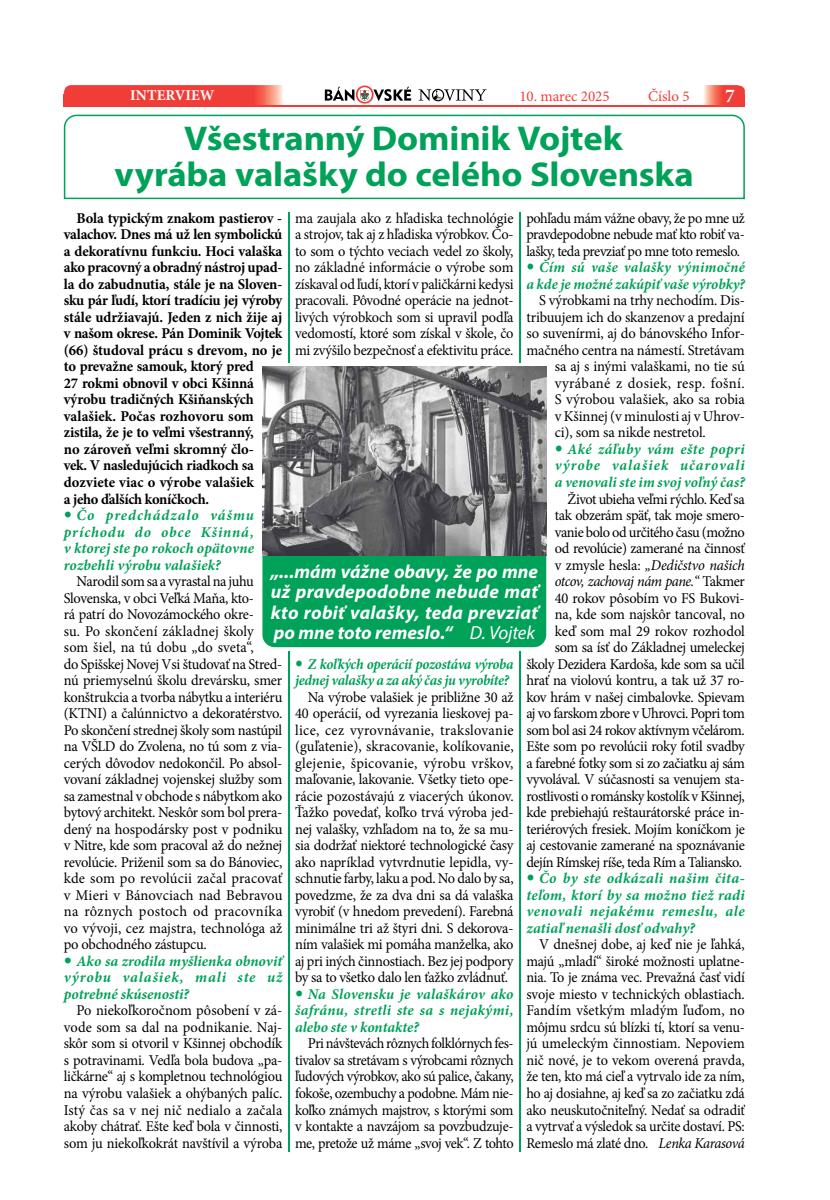
<style>
.page{position:relative;width:830px;height:1200px;background:#fff}
.page>*{position:absolute;margin:0;border:0;box-sizing:border-box;transform-origin:0 0}
.t1{font:700 34.5px/36px "Myriad Pro";letter-spacing:-.005em;color:#00a158;text-align:center;scale:1.06 1}
.t2{font:700 19.5px "Minion Pro";color:#fff}
.t3{font:italic 700 18.9px/20.4px "Myriad Pro";letter-spacing:.015em;color:#fff;text-align:justify}
.t4{font:15px/16.5px "Minion Pro";letter-spacing:-.02em;color:#000;text-align:justify;scale:.96 1}
.t5{font:15px/16.5px "Minion Pro";letter-spacing:-.02em;color:#000;text-align:justify;scale:.95 1}
.t6{font:700 15px/16.5px "Minion Pro";letter-spacing:-.015em;color:#000}
.t7{font:italic 700 15px/16.5px "Minion Pro";letter-spacing:.01em;color:#00a158;text-align:justify}
.t8{font:15px "Minion Pro";letter-spacing:-.02em;color:#000}
.t9{font:italic 700 15px/16.5px "Minion Pro";letter-spacing:-.02em;color:#00a158;scale:.95 1}
.t10{font:15px "Minion Pro";letter-spacing:.025em;color:#000}
.t11{font:15px "Minion Pro";color:#000}
.t12{font:15px "Minion Pro";color:#f13d37}
.t13{font:700 15px "Minion Pro";color:#fff}
.s1{font-style:italic}
.s2{font-weight:400}
</style>
<div class="page">
<svg style="left:325px;top:85px;width:86px;height:19px"></svg>
<svg style="left:418px;top:89px;width:68px;height:12px"></svg>
<svg style="left:64px;top:85px;width:218px;height:20px;background:#f14841"></svg>
<svg style="left:704px;top:85px;width:40px;height:20px"></svg>
<hr style="left:74px;top:105px;width:658px;height:1px;background:#f13d37">
<div style="left:64px;top:94px;width:17px;height:12px;background:#f13d37"></div>
<div style="left:727px;top:94px;width:17px;height:12px;background:#f13d37"></div>
<svg style="left:64px;top:115px;width:680px;height:84px"></svg>
<hr style="left:288px;top:212px;width:1px;height:150px;background:#00a158">
<hr style="left:288px;top:651px;width:1px;height:500px;background:#00a158">
<hr style="left:519px;top:212px;width:1px;height:150px;background:#00a158">
<hr style="left:519px;top:651px;width:1px;height:500px;background:#00a158">
<div style="left:262px;top:555px;width:284px;height:92px;background:#00a158"></div>
<img style="left:262px;top:366px;width:284px;height:189px">
<p class="t13" style="left:130px;top:85px;width:86px">INTERVIEW</p>
<p class="t12" style="left:519px;top:86px;width:92px">10. marec 2025</p>
<p class="t12" style="left:647px;top:86px;width:43px">Číslo 5</p>
<h2 class="t2" style="left:724px;top:82px;width:11px">7</h2>
<h1 class="t1" style="left:115px;top:119px;width:547px">Všestranný Dominik Vojtek<br>vyrába valašky do celého Slovenska</h1>
<p class="t6" style="left:64px;top:209px;width:220px;text-indent:13px">Bola typickým znakom pastierov - valachov. Dnes má už len symbolickú a dekoratívnu funkciu. Hoci valaška ako pracovný a obradný nástroj upad&shy;la do zabudnutia, stále je na Sloven&shy;sku pár ľudí, ktorí tradíciu jej výroby stále udržiavajú. Jeden z nich žije aj v našom okrese. Pán Dominik Vojtek (66) študoval prácu s drevom, no je to prevažne samouk, ktorý pred<br>27 rokmi obnovil v obci Kšinná výrobu tradičných Kšiňanských valašiek. Počas rozhovoru som zistila, že je to veľmi všestranný,<br>no zároveň veľmi skromný člo-<br>vek. V nasledujúcich riadkoch sa dozviete viac o výrobe valašiek<br>a jeho ďalších koníčkoch.</p>
<p class="t7" style="left:64px;top:506px;width:191px;text-indent:13px">Čo predchádzalo vášmu príchodu do obce Kšinná, v ktorej ste po rokoch opätovne rozbehli výrobu valašiek?</p>
<p class="t4" style="left:64px;top:573px;width:229px;text-align:left;text-indent:13px">Narodil som sa a vyrastal na juhu Slovenska, v obci Veľká Maňa, kto-<br>rá patrí do Novozámockého okre-<br>su. Po skončení základnej školy<br>som šiel, na tú dobu „do sveta“,<br>do Spišskej Novej Vsi študovať na Stred&shy;nú priemyselnú školu drevársku, smer konštrukcia a tvorba nábytku a interiéru (KTNI) a čalúnnictvo a dekoratérstvo.<br>Po skončení strednej školy som nastúpil na VŠLD do Zvolena, no tú som z via&shy;cerých dôvodov nedokončil. Po absol&shy;vovaní základnej vojenskej služby som sa zamestnal v obchode s nábytkom ako bytový architekt. Neskôr som bol prera&shy;dený na hospodársky post v podniku v Nitre, kde som pracoval až do nežnej revolúcie. Priženil som sa do Bánoviec, kde som po revolúcii začal pracovať v Mieri v Bánovciach nad Bebravou na rôznych postoch od pracovníka vo vývoji, cez majstra, technológa až po obchodného zástupcu.</p>
<p class="t7" style="left:64px;top:952px;width:220px;text-indent:13px">Ako sa zrodila myšlienka obnoviť výrobu valašiek, mali ste už potrebné skúsenosti?</p>
<p class="t4" style="left:64px;top:1002px;width:229px;text-indent:13px">Po niekoľkoročnom pôsobení v zá&shy;vode som sa dal na podnikanie. Naj&shy;skôr som si otvoril v Kšinnej obchodík s potravinami. Vedľa bola budova „pa&shy;ličkárne“ aj s kompletnou technológiou na výrobu valašiek a ohýbaných palíc.<br>Istý čas sa v nej nič nedialo a začala akoby chátrať. Ešte keď bola v činnosti, som ju niekoľkokrát navštívil a výroba</p>
<p class="t4" style="left:295px;top:210px;width:229px">ma zaujala ako z hľadiska technológie a strojov, tak aj z hľadiska výrobkov. Čo&shy;to som o týchto veciach vedel zo školy, no základné informácie o výrobe som získaval od ľudí, ktorí v paličkárni kedysi pracovali. Pôvodné operácie na jednot&shy;livých výrobkoch som si upravil podľa vedomostí, ktoré som získal v škole, čo mi zvýšilo bezpečnosť a efektivitu práce.</p>
<p class="t5" style="left:526px;top:210px;width:231px">pohľadu mám vážne obavy, že po mne už pravdepodobne nebude mať kto robiť va&shy;lašky, teda prevziať po mne toto remeslo.</p>
<p class="t7" style="left:526px;top:259px;width:220px;text-align:right">Čím sú vaše valašky výnimočné<br>a kde je možné zakúpiť vaše výrobky?</p>
<p class="t8" style="left:539px;top:290px;width:207px">S výrobkami na trhy nechodím. Dis-</p>
<p class="t8" style="left:526px;top:307px;width:220px">tribuujem ich do skanzenov a predajní</p>
<p class="t8" style="left:526px;top:323px;width:220px">so suvenírmi, aj do bánovského Infor-</p>
<p class="t8" style="left:526px;top:340px;width:220px">mačného centra na námestí. Stretávam</p>
<p class="t8" style="left:554px;top:356px;width:191px">sa aj s inými valaškami, no tie sú</p>
<p class="t10" style="left:554px;top:373px;width:191px">vyrábané z dosiek, resp. fošní.</p>
<p class="t11" style="left:554px;top:389px;width:191px">S výrobou valašiek, ako sa robia</p>
<p class="t8" style="left:554px;top:406px;width:191px">v Kšinnej (v minulosti aj v Uhrov-</p>
<p class="t8" style="left:554px;top:422px;width:152px">ci), som sa nikde nestretol.</p>
<p class="t7" style="left:554px;top:440px;width:191px;text-indent:13px">Aké záľuby vám ešte popri výrobe valašiek učarovali a venovali ste im svoj voľný čas?</p>
<p class="t4" style="left:526px;top:490px;width:229px;text-align:right">Život ubieha veľmi rýchlo. Keď sa<br>tak obzerám späť, tak moje smero&shy;vanie bolo od určitého času (možno<br>od revolúcie) zamerané na činnosť<br>v zmysle hesla: <span class="s1">„Dedičstvo našich otcov, zachovaj nám pane.“</span> Takmer<br>40 rokov pôsobím vo FS Bukovi-<br>na, kde som najskôr tancoval, no<br>keď som mal 29 rokov rozhodol<br>som sa ísť do Základnej umeleckej školy Dezidera Kardoša, kde som sa učil hrať na violovú kontru, a tak už 37 ro&shy;kov hrám v našej cimbalovke. Spievam aj vo farskom zbore v Uhrovci. Popri tom som bol asi 24 rokov aktívnym včelárom.<br>Ešte som po revolúcii roky fotil svadby a farebné fotky som si zo začiatku aj sám vyvolával. V súčasnosti sa venujem sta&shy;rostlivosti o románsky kostolík v Kšinnej, kde prebiehajú reštaurátorské práce in&shy;teriérových fresiek. Mojím koníčkom je aj cestovanie zamerané na spoznávanie dejín Rímskej ríše, teda Rím a Taliansko.</p>
<p class="t7" style="left:526px;top:869px;width:220px;text-indent:13px">Čo by ste odkázali našim čita&shy;teľom, ktorí by sa možno tiež radi venovali nejakému remeslu, ale zatiaľ nenašli dosť odvahy?</p>
<p class="t5" style="left:526px;top:936px;width:231px;text-indent:13px">V dnešnej dobe, aj keď nie je ľahká, majú „mladí“ široké možnosti uplatne&shy;nia. To je známa vec. Prevažná časť vidí svoje miesto v technických oblastiach.<br>Fandím všetkým mladým ľuďom, no môjmu srdcu sú blízki tí, ktorí sa venu&shy;jú umeleckým činnostiam. Nepoviem nič nové, je to vekom overená pravda, že ten, kto má cieľ a vytrvalo ide za ním, ho aj dosiahne, aj keď sa zo začiatku zdá ako neuskutočniteľný. Nedať sa odradiť a vytrvať a výsledok sa určite dostaví. PS:<br>Remeslo má zlaté dno. <span class="s1">Lenka Karasová</span></p>
<p class="t3" style="left:270px;top:560px;width:269px">„...mám vážne obavy, že po mne už pravdepodobne nebude mať kto robiť valašky, teda prevziať po mne toto remeslo.“ <span class="s2">D. Vojtek</span></p>
<p class="t9" style="left:295px;top:655px;width:231px;text-indent:13px">Z koľkých operácií pozostáva výroba jednej valašky a za aký čas ju vyrobíte?</p>
<p class="t4" style="left:295px;top:688px;width:229px;text-indent:13px">Na výrobe valašiek je približne 30 až 40 operácií, od vyrezania lieskovej pa&shy;lice, cez vyrovnávanie, trakslovanie (guľatenie), skracovanie, kolíkovanie, glejenie, špicovanie, výrobu vrškov, maľovanie, lakovanie. Všetky tieto ope&shy;rácie pozostávajú z viacerých úkonov.<br>Ťažko povedať, koľko trvá výroba jed&shy;nej valašky, vzhľadom na to, že sa mu&shy;sia dodržať niektoré technologické časy ako napríklad vytvrdnutie lepidla, vy&shy;schnutie farby, laku a pod. No dalo by sa, povedzme, že za dva dni sa dá valaška vyrobiť (v hnedom prevedení). Farebná minimálne tri až štyri dni. S dekorova&shy;ním valašiek mi pomáha manželka, ako aj pri iných činnostiach. Bez jej podpory by sa to všetko dalo len ťažko zvládnuť.</p>
<p class="t7" style="left:295px;top:985px;width:220px;text-indent:13px">Na Slovensku je valaškárov ako šafránu, stretli ste sa s nejakými, alebo ste v kontakte?</p>
<p class="t5" style="left:295px;top:1035px;width:231px;text-indent:13px">Pri návštevách rôznych folklórnych fes&shy;tivalov sa stretávam s výrobcami rôznych ľudových výrobkov, ako sú palice, čakany, fokoše, ozembuchy a podobne. Mám nie&shy;koľko známych majstrov, s ktorými som v kontakte a navzájom sa povzbudzuje&shy;me, pretože už máme „svoj vek“. Z tohto</p>
</div>
